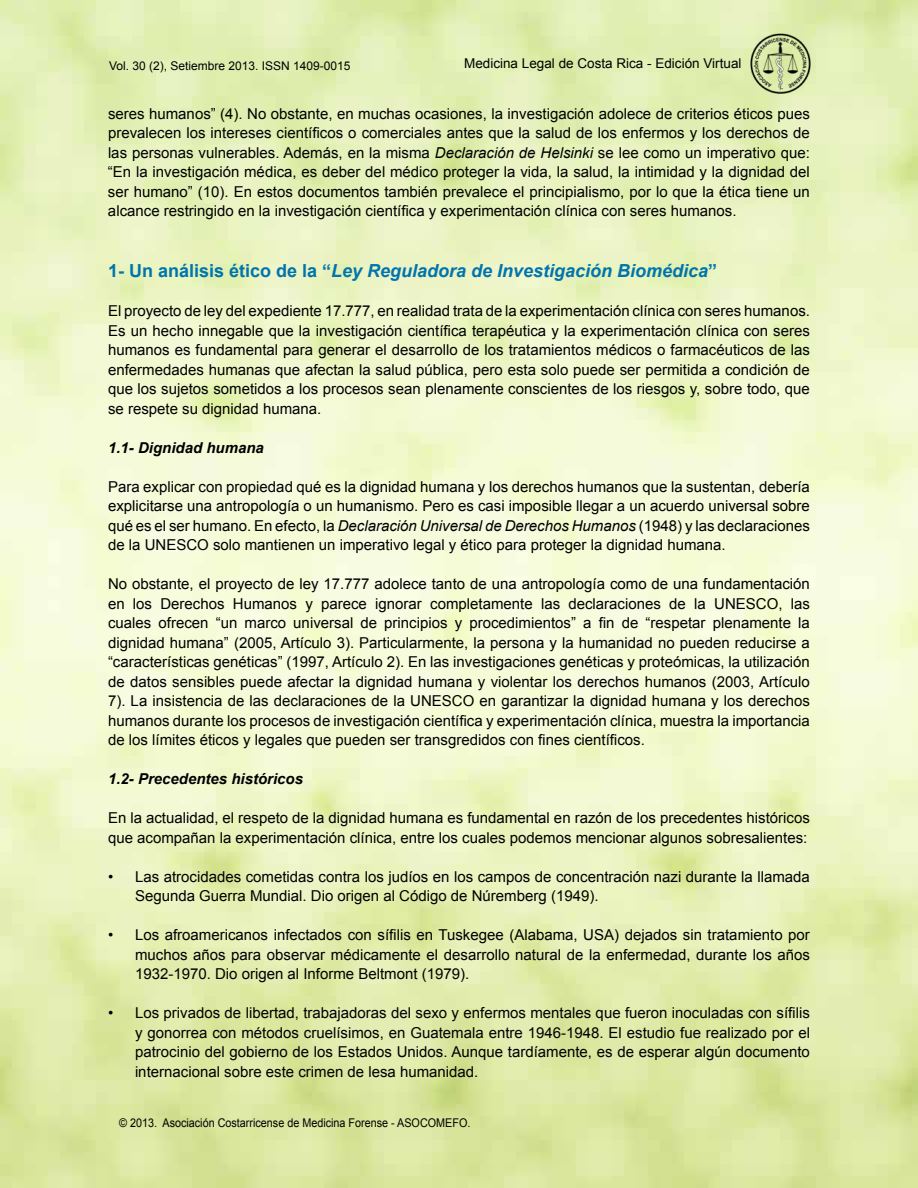
<style>
.page{position:relative;width:918px;height:1188px;background:#fff}
.page>*{position:absolute;margin:0;border:0;box-sizing:border-box;transform-origin:0 0}
.t1{font:italic 700 18px "Arial";color:#0074ac}
.t2{font:15px/19.5px "Arial";color:#000;text-align:justify}
.t3{font:italic 700 15px "Arial";color:#000}
.t4{font:13.5px "Arial";color:#000}
.t5{font:12px "Arial";color:#000;scale:.9 1}
.t6{font:12px "Arial";color:#000}
.s1{font-style:italic}
.s2{font-style:normal}
</style>
<div class="page">
<img style="left:749px;top:32px;width:63px;height:64px">
<p class="t6" style="left:109px;top:58px;width:243px">Vol. 30 (2), Setiembre 2013. ISSN 1409-0015</p>
<p class="t4" style="left:464px;top:54px;width:279px">Medicina Legal de Costa Rica - Edición Virtual</p>
<p class="t2" style="left:108px;top:104px;width:703px">seres humanos” (4). No obstante, en muchas ocasiones, la investigación adolece de criterios éticos pues prevalecen los intereses científicos o comerciales antes que la salud de los enfermos y los derechos de las personas vulnerables. Además, en la misma <span class="s1">Declaración de Helsinki</span> se lee como un imperativo que: “En la investigación médica, es deber del médico proteger la vida, la salud, la intimidad y la dignidad del ser humano” (10). En estos documentos también prevalece el principialismo, por lo que la ética tiene un alcance restringido en la investigación científica y experimentación clínica con seres humanos.</p>
<p class="t1" style="left:108px;top:259px;width:611px"><span class="s2">1- Un análisis ético de la “</span>Ley Reguladora de Investigación Biomédica<span class="s2">”</span></p>
<p class="t2" style="left:108px;top:301px;width:704px">El proyecto de ley del expediente 17.777, en realidad trata de la experimentación clínica con seres humanos.<br>Es un hecho innegable que la investigación científica terapéutica y la experimentación clínica con seres humanos es fundamental para generar el desarrollo de los tratamientos médicos o farmacéuticos de las enfermedades humanas que afectan la salud pública, pero esta solo puede ser permitida a condición de que los sujetos sometidos a los procesos sean plenamente conscientes de los riesgos y, sobre todo, que se respete su dignidad humana.</p>
<p class="t3" style="left:108px;top:438px;width:157px">1.1- Dignidad humana</p>
<p class="t2" style="left:108px;top:477px;width:703px">Para explicar con propiedad qué es la dignidad humana y los derechos humanos que la sustentan, debería explicitarse una antropología o un humanismo. Pero es casi imposible llegar a un acuerdo universal sobre qué es el ser humano. En efecto, la <span class="s1">Declaración Universal de Derechos Humanos</span> (1948) y las declaraciones de la UNESCO solo mantienen un imperativo legal y ético para proteger la dignidad humana.</p>
<p class="t2" style="left:108px;top:574px;width:703px">No obstante, el proyecto de ley 17.777 adolece tanto de una antropología como de una fundamentación en los Derechos Humanos y parece ignorar completamente las declaraciones de la UNESCO, las cuales ofrecen “un marco universal de principios y procedimientos” a fin de “respetar plenamente la dignidad humana” (2005, Artículo 3). Particularmente, la persona y la humanidad no pueden reducirse a “características genéticas” (1997, Artículo 2). En las investigaciones genéticas y proteómicas, la utilización de datos sensibles puede afectar la dignidad humana y violentar los derechos humanos (2003, Artículo 7). La insistencia de las declaraciones de la UNESCO en garantizar la dignidad humana y los derechos humanos durante los procesos de investigación científica y experimentación clínica, muestra la importancia de los límites éticos y legales que pueden ser transgredidos con fines científicos.</p>
<p class="t3" style="left:108px;top:769px;width:197px">1.2- Precedentes históricos</p>
<p class="t2" style="left:108px;top:808px;width:703px">En la actualidad, el respeto de la dignidad humana es fundamental en razón de los precedentes históricos que acompañan la experimentación clínica, entre los cuales podemos mencionar algunos sobresalientes:</p>
<p class="t2" style="left:135px;top:867px;width:676px;text-indent:-27px">• Las atrocidades cometidas contra los judíos en los campos de concentración nazi durante la llamada<br>Segunda Guerra Mundial. Dio origen al Código de Núremberg (1949).</p>
<p class="t2" style="left:135px;top:925px;width:676px;text-indent:-27px">• Los afroamericanos infectados con sífilis en Tuskegee (Alabama, USA) dejados sin tratamiento por muchos años para observar médicamente el desarrollo natural de la enfermedad, durante los años 1932-1970. Dio origen al Informe Beltmont (1979).</p>
<p class="t2" style="left:135px;top:1003px;width:677px;text-indent:-27px">• Los privados de libertad, trabajadoras del sexo y enfermos mentales que fueron inoculadas con sífilis y gonorrea con métodos cruelísimos, en Guatemala entre 1946-1948. El estudio fue realizado por el patrocinio del gobierno de los Estados Unidos. Aunque tardíamente, es de esperar algún documento internacional sobre este crimen de lesa humanidad.</p>
<p class="t5" style="left:119px;top:1115px;width:392px">© 2013. Asociación Costarricense de Medicina Forense - ASOCOMEFO.</p>
</div>
